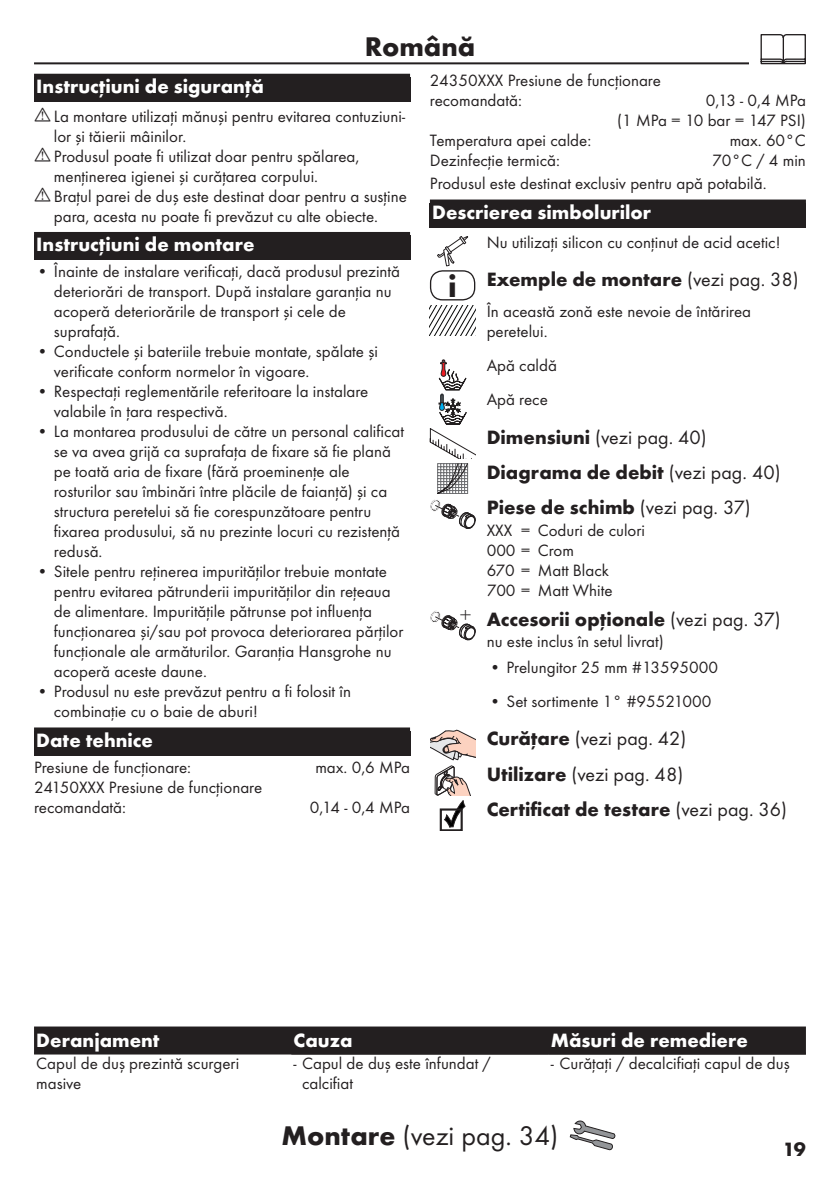
<style>
.page{position:relative;width:840px;height:1191px;background:#fff}
.page>*{position:absolute;margin:0;border:0;box-sizing:border-box;transform-origin:0 0}
.t1{font:700 32px "Futura TOT";color:#231f20}
.t2{font:28px "Futura TOT Boo";color:#231f20}
.t3{font:700 28px "Futura TOT";color:#231f20}
.t4{font:300 21.2px "Futura TOT";color:#231f20}
.t5{font:700 20px/35.4px "Futura TOT";color:#231f20}
.t6{font:700 20px "Futura TOT";color:#fff}
.t7{font:20px/35.4px "Futura TOT Boo";color:#231f20}
.t8{font:17px/20px "Futura TOT Boo";color:#231f20}
.s1{font-family:"Futura TOT Boo";font-weight:400}
.s2{font-family:"Futura TOT";font-weight:700}
</style>
<div class="page">
<hr style="left:34px;top:62px;width:771px;height:2px;background:#231f20">
<div style="left:748px;top:34px;width:68px;height:34px;background:#fff"></div>
<svg style="left:760px;top:34px;width:45px;height:30px"></svg>
<svg style="left:569px;top:1120px;width:46px;height:30px"></svg>
<div style="left:34px;top:74px;width:376px;height:28px;background:#231f20"></div>
<div style="left:34px;top:232px;width:376px;height:28px;background:#231f20"></div>
<div style="left:34px;top:727px;width:376px;height:28px;background:#231f20"></div>
<div style="left:429px;top:203px;width:376px;height:25px;background:#231f20"></div>
<div style="left:429px;top:199px;width:376px;height:28px;background:#231f20"></div>
<svg style="left:437px;top:236px;width:31px;height:30px"></svg>
<div style="left:429px;top:270px;width:46px;height:30px;border:1px solid #231f20;border-radius:12px"></div>
<svg style="left:429px;top:305px;width:46px;height:31px"></svg>
<svg style="left:429px;top:360px;width:46px;height:169px"></svg>
<svg style="left:430px;top:610px;width:45px;height:30px"></svg>
<svg style="left:430px;top:730px;width:45px;height:101px"></svg>
<div style="left:34px;top:1026px;width:771px;height:26px;background:#231f20"></div>
<hr style="left:34px;top:1052px;width:771px;height:2px;background:#231f20">
<h2 class="t3" style="left:364px;top:29px;width:112px">Română</h2>
<p class="t6" style="left:36px;top:74px;width:229px">Instrucţiuni de siguranţă</p>
<p class="t8" style="left:54px;top:106px;width:354px">La montare utilizaţi mănuşi pentru evitarea contuziuni&shy;lor şi tăierii mâinilor.<br>Produsul poate fi utilizat doar pentru spălarea, menţinerea igienei şi curăţarea corpului.<br>Braţul parei de duş este destinat doar pentru a susţine para, acesta nu poate fi prevăzut cu alte obiecte.</p>
<p class="t6" style="left:36px;top:232px;width:219px">Instrucţiuni de montare</p>
<p class="t8" style="left:54px;top:261px;width:347px;text-indent:-17px">• Înainte de instalare verificaţi, dacă produsul prezintă deteriorări de transport. După instalare garanţia nu acoperă deteriorările de transport şi cele de suprafaţă.</p>
<p class="t8" style="left:54px;top:341px;width:325px;text-indent:-17px">• Conductele şi bateriile trebuie montate, spălate şi verificate conform normelor în vigoare.</p>
<p class="t8" style="left:54px;top:381px;width:316px;text-indent:-17px">• Respectaţi reglementările referitoare la instalare valabile în ţara respectivă.</p>
<p class="t8" style="left:54px;top:421px;width:351px;text-indent:-17px">• La montarea produsului de către un personal calificat se va avea grijă ca suprafaţa de fixare să fie plană pe toată aria de fixare (fără proeminenţe ale rosturilor sau îmbinări între plăcile de faianţă) şi ca structura peretelui să fie corespunzătoare pentru fixarea produsului, să nu prezinte locuri cu rezistenţă redusă.</p>
<p class="t8" style="left:54px;top:561px;width:351px;text-indent:-17px">• Sitele pentru reţinerea impurităţilor trebuie montate pentru evitarea pătrunderii impurităţilor din reţeaua de alimentare. Impurităţile pătrunse pot influenţa funcţionarea şi/sau pot provoca deteriorarea părţilor funcţionale ale armăturilor. Garanţia Hansgrohe nu acoperă aceste daune.</p>
<p class="t8" style="left:54px;top:681px;width:298px;text-indent:-17px">• Produsul nu este prevăzut pentru a fi folosit în combinaţie cu o baie de aburi!</p>
<p class="t6" style="left:36px;top:728px;width:118px">Date tehnice</p>
<p class="t8" style="left:34px;top:757px;width:158px">Presiune de funcţionare:</p>
<p class="t8" style="left:315px;top:757px;width:96px">max. 0,6 MPa</p>
<p class="t8" style="left:34px;top:777px;width:229px">24150XXX Presiune de funcţionare recomandată:</p>
<p class="t8" style="left:309px;top:797px;width:102px">0,14 - 0,4 MPa</p>
<p class="t8" style="left:429px;top:71px;width:232px">24350XXX Presiune de funcţionare recomandată:</p>
<p class="t8" style="left:616px;top:91px;width:190px;text-align:right">0,13 - 0,4 MPa<br>(1 MPa = 10 bar = 147 PSI)</p>
<p class="t8" style="left:429px;top:131px;width:163px">Temperatura apei calde:</p>
<p class="t8" style="left:729px;top:131px;width:78px">max. 60°C</p>
<p class="t8" style="left:429px;top:151px;width:131px">Dezinfecţie termică:</p>
<p class="t8" style="left:429px;top:149px;width:377px;line-height:22.8px;text-indent:282px">70°C / 4 min<br>Produsul este destinat exclusiv pentru apă potabilă.</p>
<p class="t6" style="left:432px;top:200px;width:220px">Descrierea simbolurilor</p>
<p class="t8" style="left:486px;top:232px;width:295px">Nu utilizaţi silicon cu conţinut de acid acetic!</p>
<p class="t5" style="left:486px;top:261px;width:313px">Exemple de montare <span class="s1">(vezi pag. 38)</span></p>
<p class="t8" style="left:486px;top:301px;width:266px">În această zonă este nevoie de întărirea peretelui.</p>
<p class="t8" style="left:486px;top:348px;width:72px;line-height:34.2px">Apă caldă<br>Apă rece</p>
<p class="t7" style="left:486px;top:419px;width:221px"><span class="s2">Dimensiuni</span> (vezi pag. 40)</p>
<p class="t5" style="left:486px;top:454px;width:295px">Diagrama de debit <span class="s1">(vezi pag. 40)<br></span>Piese de schimb <span class="s1">(vezi pag. 37)</span></p>
<p class="t8" style="left:486px;top:520px;width:160px">XXX = Coduri de culori<br>000 = Crom<br>670 = Matt Black<br>700 = Matt White</p>
<p class="t5" style="left:486px;top:601px;width:295px">Accesorii opţionale <span class="s1">(vezi pag. 37)</span></p>
<p class="t8" style="left:486px;top:631px;width:178px">nu este inclus în setul livrat)</p>
<p class="t8" style="left:489px;top:657px;width:230px">• Prelungitor 25 mm #13595000</p>
<p class="t8" style="left:489px;top:691px;width:223px">• Set sortimente 1° #95521000</p>
<p class="t7" style="left:486px;top:721px;width:201px"><span class="s2">Curăţare</span> (vezi pag. 42)<br><span class="s2">Utilizare</span> (vezi pag. 48)</p>
<p class="t5" style="left:486px;top:791px;width:302px">Certificat de testare <span class="s1">(vezi pag. 36)</span></p>
<h1 class="t1" style="left:448px;top:266px;width:10px">i</h1>
<p class="t4" style="left:459px;top:603px;width:13px">+</p>
<p class="t6" style="left:36px;top:1027px;width:125px">Deranjament</p>
<p class="t6" style="left:293px;top:1027px;width:60px">Cauza</p>
<p class="t6" style="left:550px;top:1027px;width:198px">Măsuri de remediere</p>
<p class="t8" style="left:36px;top:1053px;width:204px">Capul de duș prezintă scurgeri masive</p>
<p class="t8" style="left:302px;top:1053px;width:190px;text-indent:-8px">- Capul de duș este înfundat / calcifiat</p>
<p class="t8" style="left:550px;top:1053px;width:240px">- Curăţaţi / decalcifiaţi capul de duș</p>
<h2 class="t2" style="left:281px;top:1119px;width:278px"><span class="s2">Montare</span> (vezi pag. 34)</h2>
<p class="t5" style="left:782px;top:1131px;width:25px">19</p>
</div>
